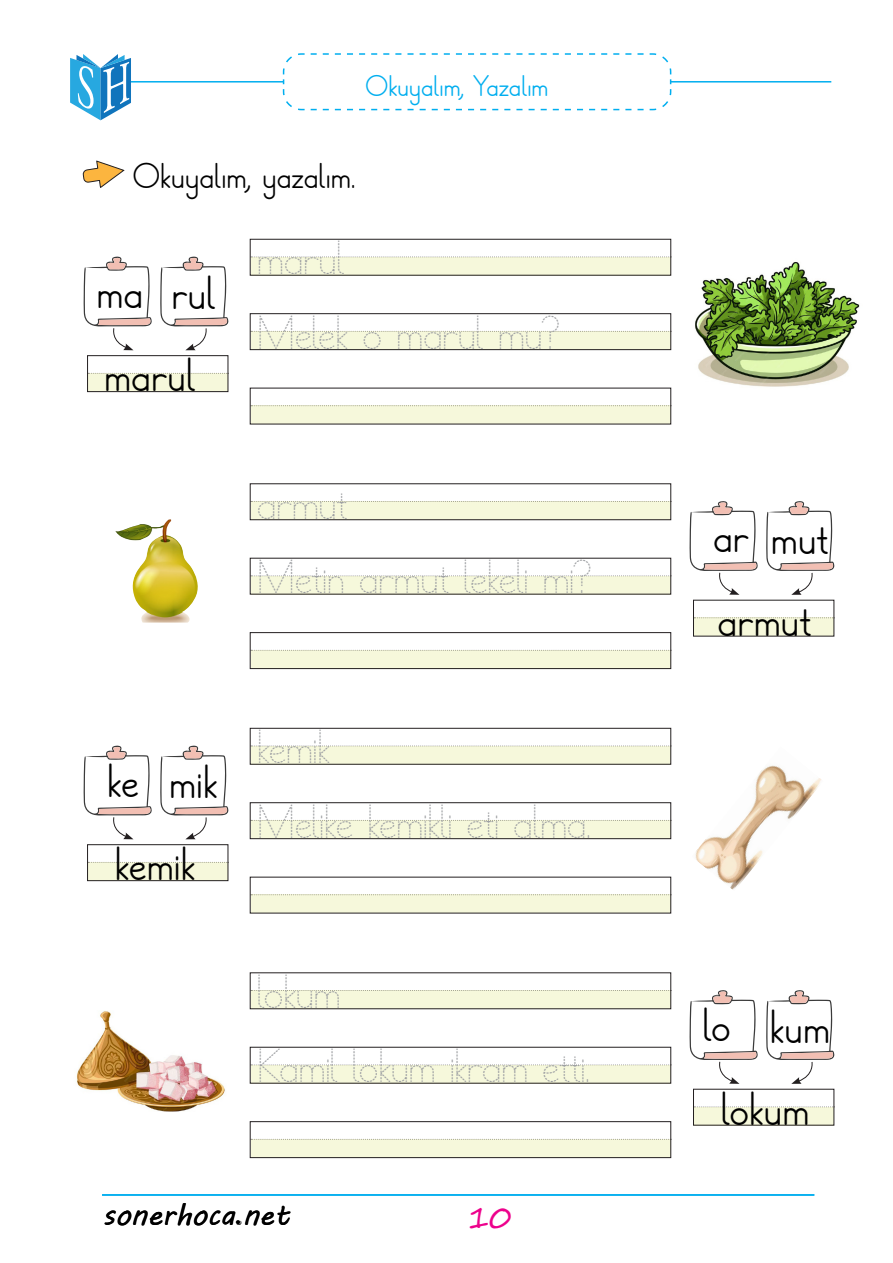
<style>
.page{position:relative;width:893px;height:1263px;background:#fff}
.page>*{position:absolute;margin:0;border:0;box-sizing:border-box;transform-origin:0 0}
.t1{font:48px "Temel Yazi Kesik Cizgi";color:#9d9fa2}
.t2{font:48px "Temel Yazi";color:#000}
.t3{font:36px "Temel Yazi";color:#000}
.t4{font:30px "Temel Yazi";color:#00aeef}
.t5{font:30px "MV Boli";color:#000}
.t6{font:30px "Segoe Print";color:#ed028c}
.s1{font-family:"Algerian"}
</style>
<div class="page">
<hr style="left:102px;top:1194px;width:712px;height:2px;background:#00aeef">
<svg style="left:83px;top:161px;width:42px;height:27px"></svg>
<hr style="left:119px;top:81px;width:712px;height:2px;background:#00aeef">
<svg style="left:282px;top:53px;width:390px;height:58px"></svg>
<svg style="left:70px;top:54px;width:61px;height:66px"></svg>
<div style="left:87px;top:373px;width:141px;height:19px;background:#f6f8db"></div>
<div style="left:87px;top:355px;width:141px;height:37px;border:1px solid #231f20"></div>
<svg style="left:88px;top:373px;width:141px;height:1px"></svg>
<div style="left:87px;top:862px;width:141px;height:19px;background:#f6f8db"></div>
<div style="left:87px;top:844px;width:141px;height:37px;border:1px solid #231f20"></div>
<svg style="left:88px;top:862px;width:141px;height:1px"></svg>
<svg style="left:83px;top:257px;width:69px;height:93px"></svg>
<svg style="left:83px;top:746px;width:69px;height:93px"></svg>
<svg style="left:160px;top:257px;width:69px;height:93px"></svg>
<svg style="left:160px;top:746px;width:69px;height:93px"></svg>
<div style="left:251px;top:331px;width:420px;height:19px;background:#f6f8db"></div>
<div style="left:250px;top:313px;width:421px;height:37px;border:1px solid #231f20"></div>
<svg style="left:251px;top:331px;width:420px;height:1px"></svg>
<div style="left:251px;top:820px;width:420px;height:19px;background:#f6f8db"></div>
<div style="left:250px;top:802px;width:421px;height:37px;border:1px solid #231f20"></div>
<svg style="left:251px;top:820px;width:420px;height:1px"></svg>
<div style="left:251px;top:576px;width:420px;height:18px;background:#f6f8db"></div>
<svg style="left:251px;top:575px;width:420px;height:1px"></svg>
<div style="left:251px;top:1065px;width:420px;height:18px;background:#f6f8db"></div>
<div style="left:250px;top:1047px;width:421px;height:36px;border:1px solid #231f20"></div>
<svg style="left:251px;top:1064px;width:420px;height:1px"></svg>
<div style="left:251px;top:406px;width:420px;height:18px;background:#f6f8db"></div>
<svg style="left:251px;top:405px;width:420px;height:1px"></svg>
<div style="left:251px;top:895px;width:420px;height:18px;background:#f6f8db"></div>
<svg style="left:251px;top:894px;width:420px;height:1px"></svg>
<div style="left:251px;top:650px;width:420px;height:18px;background:#f6f8db"></div>
<div style="left:250px;top:632px;width:421px;height:37px;border:1px solid #231f20"></div>
<svg style="left:251px;top:650px;width:420px;height:1px"></svg>
<div style="left:251px;top:1139px;width:420px;height:18px;background:#f6f8db"></div>
<div style="left:250px;top:1121px;width:421px;height:37px;border:1px solid #231f20"></div>
<svg style="left:251px;top:1139px;width:420px;height:1px"></svg>
<div style="left:251px;top:257px;width:420px;height:18px;background:#f6f8db"></div>
<div style="left:250px;top:239px;width:421px;height:37px;border:1px solid #231f20"></div>
<svg style="left:251px;top:257px;width:420px;height:1px"></svg>
<div style="left:251px;top:746px;width:420px;height:18px;background:#f6f8db"></div>
<div style="left:250px;top:728px;width:421px;height:37px;border:1px solid #231f20"></div>
<svg style="left:251px;top:746px;width:420px;height:1px"></svg>
<div style="left:251px;top:501px;width:420px;height:19px;background:#f6f8db"></div>
<div style="left:250px;top:483px;width:421px;height:37px;border:1px solid #231f20"></div>
<svg style="left:251px;top:501px;width:420px;height:1px"></svg>
<div style="left:251px;top:990px;width:420px;height:19px;background:#f6f8db"></div>
<svg style="left:251px;top:990px;width:420px;height:1px"></svg>
<div style="left:693px;top:618px;width:141px;height:18px;background:#f6f8db"></div>
<svg style="left:694px;top:617px;width:141px;height:1px"></svg>
<div style="left:693px;top:1107px;width:141px;height:18px;background:#f6f8db"></div>
<svg style="left:694px;top:1106px;width:141px;height:1px"></svg>
<svg style="left:689px;top:501px;width:69px;height:94px"></svg>
<svg style="left:689px;top:990px;width:69px;height:94px"></svg>
<svg style="left:766px;top:501px;width:68px;height:94px"></svg>
<svg style="left:766px;top:990px;width:68px;height:94px"></svg>
<img style="left:695px;top:765px;width:126px;height:125px">
<img style="left:76px;top:1010px;width:149px;height:102px">
<img style="left:695px;top:261px;width:165px;height:126px">
<img style="left:115px;top:519px;width:83px;height:104px">
<p class="t4" style="left:366px;top:69px;width:184px">Okuyalım, Yazalım</p>
<p class="t3" style="left:133px;top:156px;width:224px">Okuyalım, yazalım.</p>
<p class="t2" style="left:96px;top:265px;width:48px">ma</p>
<p class="t2" style="left:171px;top:266px;width:46px">rul</p>
<p class="t1" style="left:257px;top:233px;width:89px">marul</p>
<p class="t2" style="left:104px;top:349px;width:93px">marul</p>
<p class="t1" style="left:257px;top:307px;width:305px">Melek o marul mu?</p>
<p class="t1" style="left:257px;top:478px;width:92px">armut</p>
<p class="t1" style="left:257px;top:552px;width:337px">Metin armut lekeli mi?</p>
<p class="t2" style="left:107px;top:754px;width:34px">ke</p>
<p class="t2" style="left:169px;top:755px;width:50px">mik</p>
<p class="t2" style="left:115px;top:837px;width:82px">kemik</p>
<p class="t1" style="left:257px;top:722px;width:74px">kemik</p>
<p class="t1" style="left:257px;top:796px;width:335px">Melike kemikli eti alma.</p>
<p class="t1" style="left:257px;top:966px;width:85px">lokum</p>
<p class="t1" style="left:257px;top:1041px;width:334px">Kamil lokum ikram etti.</p>
<p class="t5" style="left:103px;top:1194px;width:189px">sonerhoca<span class="s1">.</span>net</p>
<p class="t6" style="left:468px;top:1190px;width:45px">10</p>
<p class="t2" style="left:713px;top:510px;width:38px">ar</p>
<p class="t2" style="left:771px;top:511px;width:59px">mut</p>
<p class="t2" style="left:717px;top:593px;width:96px">armut</p>
<p class="t2" style="left:702px;top:999px;width:30px">lo</p>
<p class="t2" style="left:770px;top:1000px;width:62px">kum</p>
<p class="t2" style="left:721px;top:1082px;width:90px">lokum</p>
</div>
